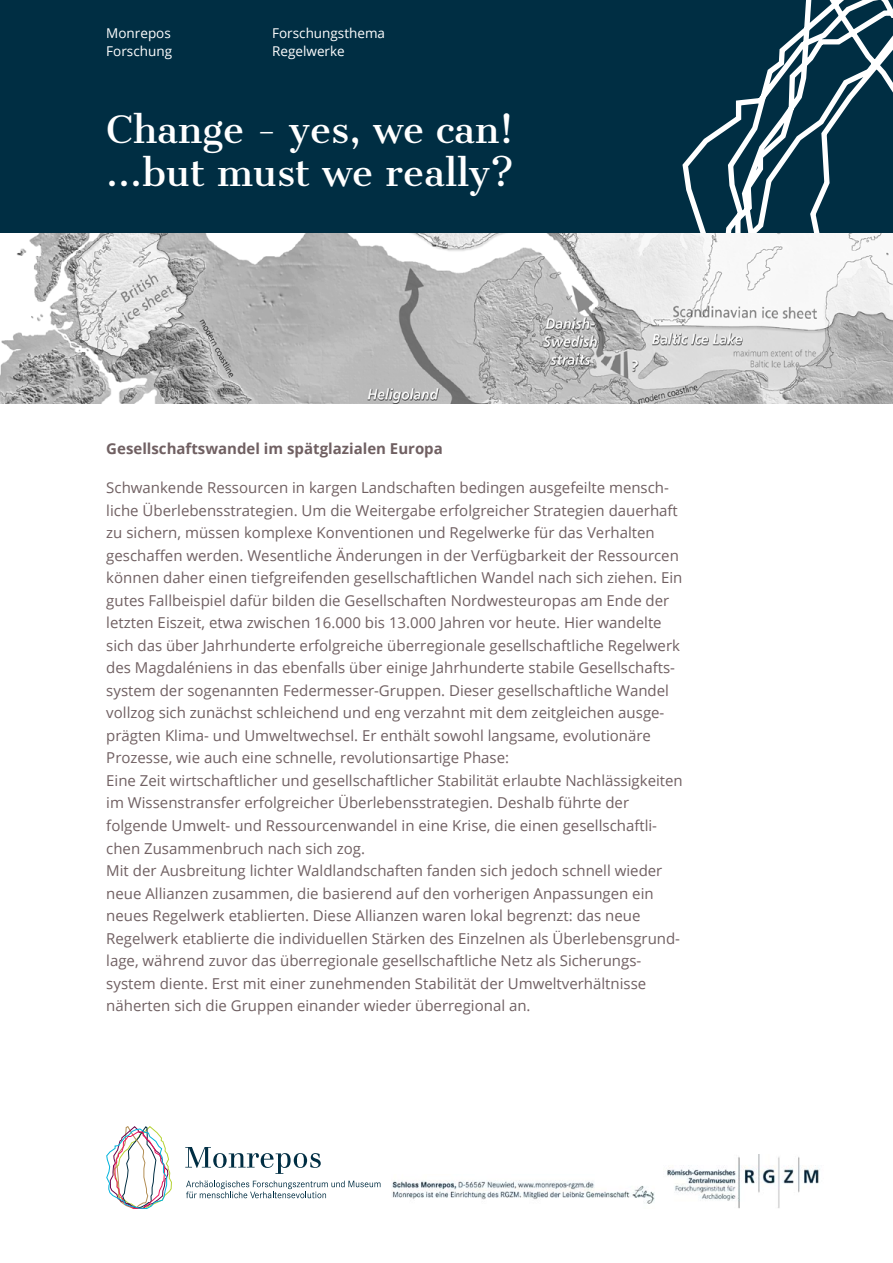
<style>
.page{position:relative;width:893px;height:1263px;background:#fff}
.page>*{position:absolute;margin:0;border:0;box-sizing:border-box;transform-origin:0 0}
.t1{font:36px/43.2px "Cantata One";color:#fff}
.t2{font:15px/22.5px "Open Sans";color:#706062}
.t3{font:700 15px "Open Sans";color:#706062}
.t4{font:13.5px/18px "Open Sans";color:#fff}
</style>
<div class="page">
<img style="left:106px;top:1126px;width:66px;height:83px">
<svg style="left:185px;top:1147px;width:136px;height:27px"></svg>
<svg style="left:186px;top:1180px;width:195px;height:18px"></svg>
<img style="left:392px;top:1180px;width:263px;height:24px">
<img style="left:667px;top:1155px;width:153px;height:54px">
<div style="left:0;top:0;width:893px;height:234px;background:#002e43"></div>
<svg style="left:682px;top:0;width:211px;height:234px"></svg>
<img style="left:0;top:234px;width:893px;height:170px">
<p class="t4" style="left:106px;top:24px;width:67px">Monrepos<br>Forschung</p>
<p class="t4" style="left:272px;top:24px;width:114px">Forschungsthema<br>Regelwerke</p>
<h1 class="t1" style="left:106px;top:108px;width:409px">Change - yes, we can! ...but must we really?</h1>
<p class="t3" style="left:106px;top:438px;width:338px">Gesellschaftswandel im spätglazialen Europa</p>
<p class="t2" style="left:106px;top:476px;width:578px">Schwankende Ressourcen in kargen Landschaften bedingen ausgefeilte mensch&shy;liche Überlebensstrategien. Um die Weitergabe erfolgreicher Strategien dauerhaft zu sichern, müssen komplexe Konventionen und Regelwerke für das Verhalten geschaffen werden. Wesentliche Änderungen in der Verfügbarkeit der Ressourcen können daher einen tiefgreifenden gesellschaftlichen Wandel nach sich ziehen. Ein gutes Fallbeispiel dafür bilden die Gesellschaften Nordwesteuropas am Ende der letzten Eiszeit, etwa zwischen 16.000 bis 13.000 Jahren vor heute. Hier wandelte sich das über Jahrhunderte erfolgreiche überregionale gesellschaftliche Regelwerk des Magdaléniens in das ebenfalls über einige Jahrhunderte stabile Gesellschafts&shy;system der sogenannten Federmesser-Gruppen. Dieser gesellschaftliche Wandel vollzog sich zunächst schleichend und eng verzahnt mit dem zeitgleichen ausge&shy;prägten Klima- und Umweltwechsel. Er enthält sowohl langsame, evolutionäre Prozesse, wie auch eine schnelle, revolutionsartige Phase:<br>Eine Zeit wirtschaftlicher und gesellschaftlicher Stabilität erlaubte Nachlässigkeiten im Wissenstransfer erfolgreicher Überlebensstrategien. Deshalb führte der folgende Umwelt- und Ressourcenwandel in eine Krise, die einen gesellschaftli&shy;chen Zusammenbruch nach sich zog.<br>Mit der Ausbreitung lichter Waldlandschaften fanden sich jedoch schnell wieder neue Allianzen zusammen, die basierend auf den vorherigen Anpassungen ein neues Regelwerk etablierten. Diese Allianzen waren lokal begrenzt: das neue Regelwerk etablierte die individuellen Stärken des Einzelnen als Überlebensgrund&shy;lage, während zuvor das überregionale gesellschaftliche Netz als Sicherungs&shy;system diente. Erst mit einer zunehmenden Stabilität der Umweltverhältnisse näherten sich die Gruppen einander wieder überregional an.</p>
</div>
